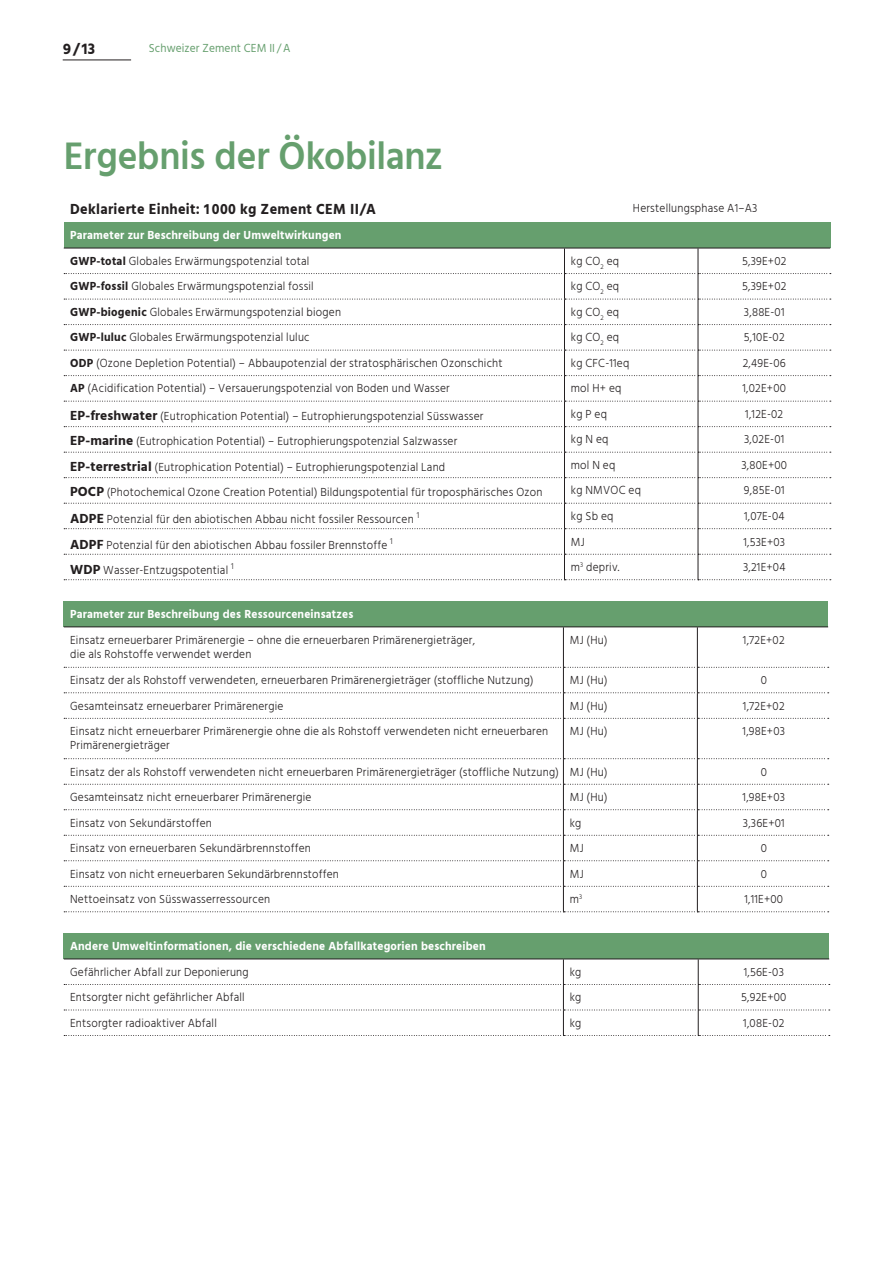
<style>
.page{position:relative;width:893px;height:1263px;background:#fff}
.page>*{position:absolute;margin:0;border:0;box-sizing:border-box;transform-origin:0 0}
.Titel{font:600 39.3px "Hind Siliguri";letter-spacing:-.005em;color:#669f6e;scale:.95 1}
.t1{font:700 15.75px "Hind Siliguri";color:#231f20;scale:.95 1}
.Tabelle{font:700 15px "Hind Siliguri";letter-spacing:.02em;color:#231f20;scale:.95 1}
.Tabelle-2{font:300 12px/14.2px "Hind Siliguri";letter-spacing:.02em;color:#231f20;scale:.95 1}
.Tabelle_bold_weiss{font:700 12px "Hind Siliguri";letter-spacing:.015em;color:#fff;scale:.95 1}
.t2{font:12px "Hind Siliguri";letter-spacing:.01em;color:#669f6e;scale:.95 1}
.s1{font-weight:700}
.s2{font-weight:700;font-size:13.5px}
</style>
<div class="page">
<hr style="left:63px;top:60px;width:68px;height:1px;background:#231f20">
<div style="left:64px;top:223px;width:766px;height:25px;background:#669f6e"></div>
<svg style="left:64px;top:248px;width:767px;height:332px"></svg>
<div style="left:64px;top:601px;width:764px;height:26px;background:#669f6e"></div>
<hr style="left:563px;top:627px;width:1px;height:40px;background:#231f20">
<hr style="left:697px;top:627px;width:1px;height:40px;background:#231f20">
<hr style="left:563px;top:719px;width:1px;height:39px;background:#231f20">
<hr style="left:697px;top:719px;width:1px;height:39px;background:#231f20">
<hr style="left:64px;top:626px;width:499px;height:1px;background:#231f20">
<hr style="left:563px;top:626px;width:134px;height:1px;background:#231f20">
<hr style="left:697px;top:626px;width:131px;height:1px;background:#231f20">
<svg style="left:64px;top:667px;width:765px;height:52px"></svg>
<svg style="left:64px;top:758px;width:765px;height:154px"></svg>
<div style="left:64px;top:933px;width:765px;height:26px;background:#669f6e"></div>
<hr style="left:64px;top:958px;width:499px;height:1px;background:#231f20">
<hr style="left:563px;top:958px;width:135px;height:1px;background:#231f20">
<hr style="left:698px;top:958px;width:131px;height:1px;background:#231f20">
<svg style="left:64px;top:959px;width:766px;height:77px"></svg>
<h2 class="t1" style="left:63px;top:36px;width:35px">9/13</h2>
<p class="t2" style="left:149px;top:40px;width:150px">Schweizer Zement CEM II /A</p>
<p class="Titel" style="left:64px;top:126px;width:400px">Ergebnis der Ökobilanz</p>
<p class="Tabelle" style="left:70px;top:197px;width:324px">Deklarierte Einheit: 1 000 kg Zement CEM II/A</p>
<p class="Tabelle-2" style="left:633px;top:201px;width:133px">Herstellungsphase A1–A3</p>
<p class="Tabelle_bold_weiss" style="left:70px;top:226px;width:287px">Parameter zur Beschreibung der Umweltwirkungen</p>
<p class="Tabelle-2" style="left:70px;top:254px;width:253px"><span class="s1">GWP-total</span> Globales Erwärmungspotenzial total</p>
<p class="Tabelle-2" style="left:571px;top:254px;width:52px">kg CO<sub>2</sub> eq</p>
<p class="Tabelle-2" style="left:742px;top:254px;width:48px">5,39E+02</p>
<p class="Tabelle-2" style="left:70px;top:279px;width:258px"><span class="s1">GWP-fossil</span> Globales Erwärmungspotenzial fossil</p>
<p class="Tabelle-2" style="left:571px;top:279px;width:52px">kg CO<sub>2</sub> eq</p>
<p class="Tabelle-2" style="left:742px;top:279px;width:48px">5,39E+02</p>
<p class="Tabelle-2" style="left:70px;top:305px;width:287px"><span class="s1">GWP-biogenic</span> Globales Erwärmungspotenzial biogen</p>
<p class="Tabelle-2" style="left:571px;top:305px;width:52px">kg CO<sub>2</sub> eq</p>
<p class="Tabelle-2" style="left:744px;top:305px;width:44px">3,88E-01</p>
<p class="Tabelle-2" style="left:70px;top:330px;width:254px"><span class="s1">GWP-luluc</span> Globales Erwärmungspotenzial luluc</p>
<p class="Tabelle-2" style="left:571px;top:330px;width:52px">kg CO<sub>2</sub> eq</p>
<p class="Tabelle-2" style="left:744px;top:330px;width:44px">5,10E-02</p>
<p class="Tabelle-2" style="left:70px;top:356px;width:457px"><span class="s1">ODP</span> (Ozone Depletion Potential) – Abbaupotenzial der stratosphärischen Ozonschicht</p>
<p class="Tabelle-2" style="left:571px;top:356px;width:63px">kg CFC-11eq</p>
<p class="Tabelle-2" style="left:743px;top:356px;width:47px">2,49E-06</p>
<p class="Tabelle-2" style="left:70px;top:381px;width:401px"><span class="s1">AP</span> (Acidification Potential) – Versauerungspotenzial von Boden und Wasser</p>
<p class="Tabelle-2" style="left:571px;top:381px;width:55px">mol H+ eq</p>
<p class="Tabelle-2" style="left:742px;top:381px;width:47px">1,02E+00</p>
<p class="Tabelle-2" style="left:70px;top:408px;width:437px"><span class="s2">EP-freshwater</span> (Eutrophication Potential) – Eutrophierungspotenzial Süsswasser</p>
<p class="Tabelle-2" style="left:571px;top:407px;width:40px">kg P eq</p>
<p class="Tabelle-2" style="left:745px;top:407px;width:41px">1,12E-02</p>
<p class="Tabelle-2" style="left:70px;top:434px;width:409px"><span class="s2">EP-marine</span> (Eutrophication Potential) – Eutrophierungspotenzial Salzwasser</p>
<p class="Tabelle-2" style="left:571px;top:432px;width:41px">kg N eq</p>
<p class="Tabelle-2" style="left:744px;top:432px;width:44px">3,02E-01</p>
<p class="Tabelle-2" style="left:70px;top:459px;width:396px"><span class="s2">EP-terrestrial</span> (Eutrophication Potential) – Eutrophierungspotenzial Land</p>
<p class="Tabelle-2" style="left:571px;top:458px;width:48px">mol N eq</p>
<p class="Tabelle-2" style="left:741px;top:458px;width:50px">3,80E+00</p>
<p class="Tabelle-2" style="left:70px;top:485px;width:499px"><span class="s2">POCP</span> (Photochemical Ozone Creation Potential) Bildungspotential für troposphärisches Ozon</p>
<p class="Tabelle-2" style="left:571px;top:483px;width:75px">kg NMVOC eq</p>
<p class="Tabelle-2" style="left:744px;top:483px;width:44px">9,85E-01</p>
<p class="Tabelle-2" style="left:70px;top:512px;width:369px"><span class="s2">ADPE</span> Potenzial für den abiotischen Abbau nicht fossiler Ressourcen <sup>1</sup></p>
<p class="Tabelle-2" style="left:571px;top:509px;width:46px">kg Sb eq</p>
<p class="Tabelle-2" style="left:744px;top:509px;width:44px">1,07E-04</p>
<p class="Tabelle-2" style="left:70px;top:538px;width:341px"><span class="s2">ADPF</span> Potenzial für den abiotischen Abbau fossiler Brennstoffe <sup>1</sup></p>
<p class="Tabelle-2" style="left:571px;top:534px;width:16px">MJ</p>
<p class="Tabelle-2" style="left:743px;top:534px;width:45px">1,53E+03</p>
<p class="Tabelle-2" style="left:70px;top:563px;width:174px"><span class="s2">WDP</span> Wasser-Entzugspotential <sup>1</sup></p>
<p class="Tabelle-2" style="left:571px;top:560px;width:53px">m<sup>3</sup> depriv.</p>
<p class="Tabelle-2" style="left:743px;top:560px;width:46px">3,21E+04</p>
<p class="Tabelle_bold_weiss" style="left:70px;top:605px;width:300px">Parameter zur Beschreibung des Ressourceneinsatzes</p>
<p class="Tabelle-2" style="left:70px;top:632px;width:428px">Einsatz erneuerbarer Primärenergie – ohne die erneuerbaren Primärenergieträger, die als Rohstoffe verwendet werden</p>
<p class="Tabelle-2" style="left:570px;top:632px;width:41px">MJ (Hu)</p>
<p class="Tabelle-2" style="left:743px;top:632px;width:45px">1,72E+02</p>
<p class="Tabelle-2" style="left:70px;top:673px;width:489px">Einsatz der als Rohstoff verwendeten, erneuerbaren Primärenergieträger (stoffliche Nutzung)</p>
<p class="Tabelle-2" style="left:570px;top:673px;width:41px">MJ (Hu)</p>
<p class="Tabelle-2" style="left:761px;top:673px;width:8px">0</p>
<p class="Tabelle-2" style="left:70px;top:698px;width:226px">Gesamteinsatz erneuerbarer Primärenergie</p>
<p class="Tabelle-2" style="left:570px;top:698px;width:41px">MJ (Hu)</p>
<p class="Tabelle-2" style="left:743px;top:698px;width:45px">1,72E+02</p>
<p class="Tabelle-2" style="left:70px;top:724px;width:505px">Einsatz nicht erneuerbarer Primärenergie ohne die als Rohstoff verwendeten nicht erneuerbaren<br>Primärenergieträger</p>
<p class="Tabelle-2" style="left:570px;top:724px;width:41px">MJ (Hu)</p>
<p class="Tabelle-2" style="left:743px;top:724px;width:46px">1,98E+03</p>
<p class="Tabelle-2" style="left:70px;top:764px;width:516px">Einsatz der als Rohstoff verwendeten nicht erneuerbaren Primärenergieträger (stoffliche Nutzung)</p>
<p class="Tabelle-2" style="left:570px;top:764px;width:41px">MJ (Hu)</p>
<p class="Tabelle-2" style="left:761px;top:764px;width:8px">0</p>
<p class="Tabelle-2" style="left:70px;top:790px;width:255px">Gesamteinsatz nicht erneuerbarer Primärenergie</p>
<p class="Tabelle-2" style="left:570px;top:790px;width:41px">MJ (Hu)</p>
<p class="Tabelle-2" style="left:743px;top:790px;width:46px">1,98E+03</p>
<p class="Tabelle-2" style="left:70px;top:815px;width:151px">Einsatz von Sekundärstoffen</p>
<p class="Tabelle-2" style="left:570px;top:815px;width:14px">kg</p>
<p class="Tabelle-2" style="left:743px;top:815px;width:46px">3,36E+01</p>
<p class="Tabelle-2" style="left:70px;top:841px;width:255px">Einsatz von erneuerbaren Sekundärbrennstoffen</p>
<p class="Tabelle-2" style="left:570px;top:841px;width:16px">MJ</p>
<p class="Tabelle-2" style="left:761px;top:841px;width:8px">0</p>
<p class="Tabelle-2" style="left:70px;top:866px;width:284px">Einsatz von nicht erneuerbaren Sekundärbrennstoffen</p>
<p class="Tabelle-2" style="left:570px;top:866px;width:16px">MJ</p>
<p class="Tabelle-2" style="left:761px;top:866px;width:8px">0</p>
<p class="Tabelle-2" style="left:70px;top:892px;width:212px">Nettoeinsatz von Süsswasserressourcen</p>
<p class="Tabelle-2" style="left:570px;top:892px;width:15px">m<sup>3</sup></p>
<p class="Tabelle-2" style="left:744px;top:892px;width:42px">1,11E+00</p>
<p class="Tabelle_bold_weiss" style="left:70px;top:937px;width:439px">Andere Umweltinformationen, die verschiedene Abfallkategorien beschreiben</p>
<p class="Tabelle-2" style="left:70px;top:964px;width:189px">Gefährlicher Abfall zur Deponierung</p>
<p class="Tabelle-2" style="left:570px;top:964px;width:14px">kg</p>
<p class="Tabelle-2" style="left:744px;top:964px;width:44px">1,56E-03</p>
<p class="Tabelle-2" style="left:70px;top:990px;width:185px">Entsorgter nicht gefährlicher Abfall</p>
<p class="Tabelle-2" style="left:570px;top:990px;width:14px">kg</p>
<p class="Tabelle-2" style="left:741px;top:990px;width:49px">5,92E+00</p>
<p class="Tabelle-2" style="left:70px;top:1015px;width:156px">Entsorgter radioaktiver Abfall</p>
<p class="Tabelle-2" style="left:570px;top:1015px;width:14px">kg</p>
<p class="Tabelle-2" style="left:743px;top:1015px;width:45px">1,08E-02</p>
</div>
